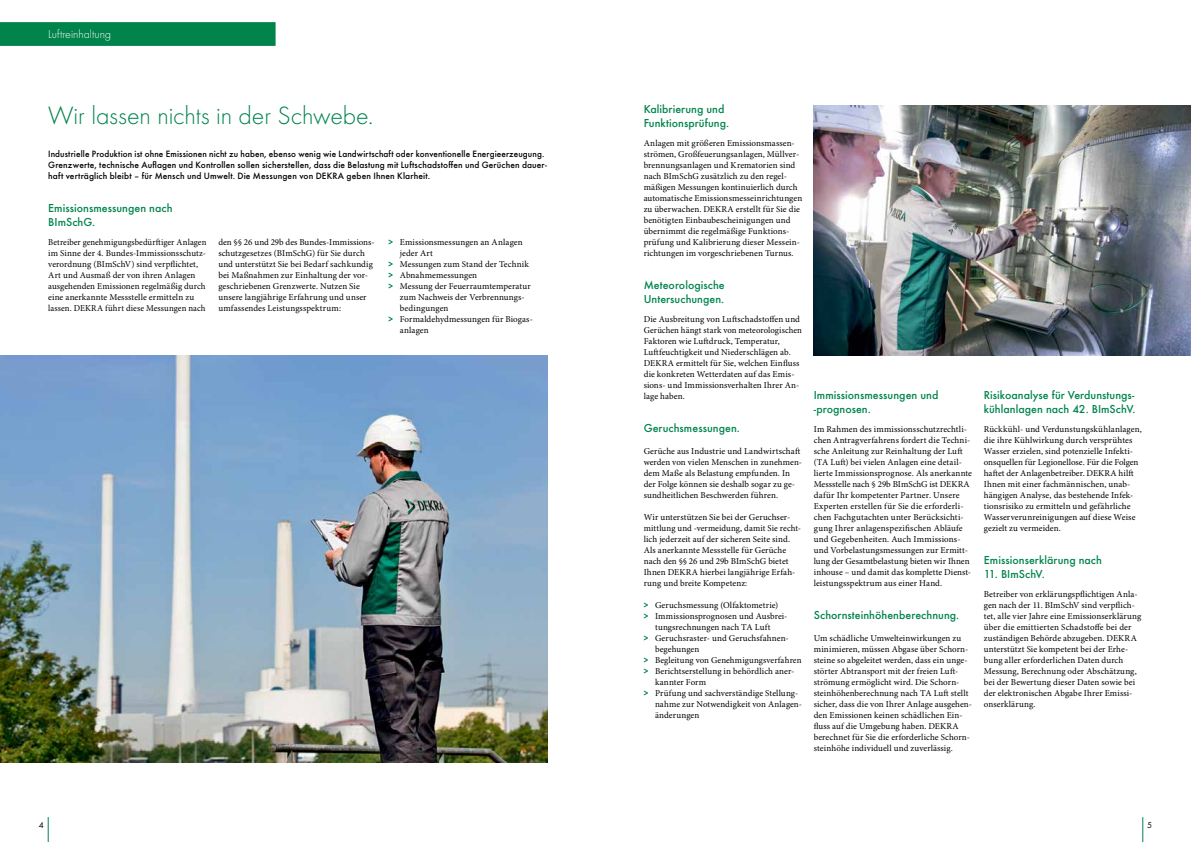
<style>
.page{position:relative;width:1191px;height:842px;background:#fff}
.page>*{position:absolute;margin:0;border:0;box-sizing:border-box;transform-origin:0 0}
.t1{font:300 26px "Futura";letter-spacing:-.01em;color:#00844c}
.t2{font:500 12px/14px "Futura";letter-spacing:.005em;color:#00844c}
.t3{font:300 12px "Futura";color:#fff}
.t4{font:500 9.5px/11px "Futura";letter-spacing:.015em;color:#000}
.t5{font:9px/11px "Minion Pro";letter-spacing:.01em;color:#000}
.t6{font:9px/11px "Minion Pro";letter-spacing:.01em;color:#000;scale:.96 1}
.t7{font:9px "Futura Boo";color:#000}
.s1{font-family:"Futura Dem";color:#00844c}
</style>
<div class="page">
<svg style="left:0;top:22px;width:275px;height:24px;background:#02844d"></svg>
<svg style="left:48px;top:817px;width:1px;height:25px"></svg>
<svg style="left:1142px;top:817px;width:1px;height:25px"></svg>
<img style="left:0;top:355px;width:547px;height:407px">
<img style="left:814px;top:106px;width:377px;height:249px">
<h2 class="t3" style="left:48px;top:27px;width:64px">Luftreinhaltung</h2>
<h1 class="t1" style="left:48px;top:99px;width:327px">Wir lassen nichts in der Schwebe.</h1>
<p class="t4" style="left:48px;top:148px;width:500px">Industrielle Produktion ist ohne Emissionen nicht zu haben, ebenso wenig wie Landwirtschaft oder konventionelle Energieerzeugung.<br>Grenzwerte, technische Auflagen und Kontrollen sollen sicherstellen, dass die Belastung mit Luftschadstoffen und Gerüchen dauer&shy;haft verträglich bleibt – für Mensch und Umwelt. Die Messungen von DEKRA geben Ihnen Klarheit.</p>
<h2 class="t2" style="left:48px;top:200px;width:126px">Emissionsmessungen nach<br>BImSchG.</h2>
<p class="t6" style="left:48px;top:237px;width:166px">Betreiber genehmigungsbedürftiger Anlagen im Sinne der 4. Bundes-Immissionsschutz&shy;verordnung (BImSchV) sind verpflichtet, Art und Ausmaß der von ihren Anlagen ausgehenden Emissionen regelmäßig durch eine anerkannte Messstelle ermitteln zu lassen. DEKRA führt diese Messungen nach</p>
<p class="t5" style="left:218px;top:237px;width:158px">den §§ 26 und 29b des Bundes-Immissions&shy;schutzgesetzes (BImSchG) für Sie durch und unterstützt Sie bei Bedarf sachkundig bei Maßnahmen zur Einhaltung der vor&shy;geschriebenen Grenzwerte. Nutzen Sie unsere langjährige Erfahrung und unser umfassendes Leistungsspektrum:</p>
<p class="t5" style="left:388px;top:237px;width:136px"><span class="s1">&gt;</span> Emissionsmessungen an Anlagen</p>
<p class="t5" style="left:400px;top:248px;width:35px">jeder Art</p>
<p class="t5" style="left:388px;top:259px;width:142px"><span class="s1">&gt;</span> Messungen zum Stand der Technik</p>
<p class="t5" style="left:388px;top:270px;width:90px"><span class="s1">&gt;</span> Abnahmemessungen</p>
<p class="t5" style="left:388px;top:281px;width:144px"><span class="s1">&gt;</span> Messung der Feuerraumtemperatur</p>
<p class="t5" style="left:400px;top:292px;width:126px">zum Nachweis der Verbrennungs-</p>
<p class="t5" style="left:400px;top:303px;width:50px">bedingungen</p>
<p class="t5" style="left:388px;top:314px;width:146px"><span class="s1">&gt;</span> Formaldehydmessungen für Biogas-</p>
<p class="t5" style="left:400px;top:325px;width:30px">anlagen</p>
<h2 class="t2" style="left:643px;top:101px;width:87px">Kalibrierung und<br>Funktionsprüfung.</h2>
<p class="t5" style="left:643px;top:138px;width:160px">Anlagen mit größeren Emissionsmassen&shy;strömen, Großfeuerungsanlagen, Müllver&shy;brennungsanlagen und Krematorien sind nach BImSchG zusätzlich zu den regel&shy;mäßigen Messungen kontinuierlich durch automatische Emissionsmesseinrichtungen zu überwachen. DEKRA erstellt für Sie die benötigten Einbaubescheinigungen und übernimmt die regelmäßige Funktions&shy;prüfung und Kalibrierung dieser Messein&shy;richtungen im vorgeschriebenen Turnus.</p>
<h2 class="t2" style="left:643px;top:277px;width:83px">Meteorologische<br>Untersuchungen.</h2>
<p class="t5" style="left:643px;top:314px;width:160px">Die Ausbreitung von Luftschadstoffen und Gerüchen hängt stark von meteorologischen Faktoren wie Luftdruck, Temperatur, Luftfeuchtigkeit und Niederschlägen ab.<br>DEKRA ermittelt für Sie, welchen Einfluss die konkreten Wetterdaten auf das Emis&shy;sions- und Immissionsverhalten Ihrer An&shy;lage haben.</p>
<h2 class="t2" style="left:643px;top:420px;width:98px">Geruchsmessungen.</h2>
<p class="t5" style="left:643px;top:446px;width:160px">Gerüche aus Industrie und Landwirtschaft werden von vielen Menschen in zunehmen&shy;dem Maße als Belastung empfunden. In der Folge können sie deshalb sogar zu ge&shy;sundheitlichen Beschwerden führen.</p>
<p class="t5" style="left:643px;top:512px;width:159px">Wir unterstützen Sie bei der Geruchser&shy;mittlung und -vermeidung, damit Sie recht&shy;lich jederzeit auf der sicheren Seite sind.<br>Als anerkannte Messstelle für Gerüche nach den §§ 26 und 29b BImSchG bietet Ihnen DEKRA hierbei langjährige Erfah&shy;rung und breite Kompetenz:</p>
<p class="t5" style="left:643px;top:600px;width:136px"><span class="s1">&gt;</span> Geruchsmessung (Olfaktometrie)</p>
<p class="t5" style="left:643px;top:611px;width:145px"><span class="s1">&gt;</span> Immissionsprognosen und Ausbrei-</p>
<p class="t5" style="left:655px;top:622px;width:117px">tungsrechnungen nach TA Luft</p>
<p class="t5" style="left:643px;top:633px;width:147px"><span class="s1">&gt;</span> Geruchsraster- und Geruchsfahnen-</p>
<p class="t5" style="left:655px;top:644px;width:46px">begehungen</p>
<p class="t5" style="left:643px;top:655px;width:159px"><span class="s1">&gt;</span> Begleitung von Genehmigungsverfahren</p>
<p class="t5" style="left:643px;top:666px;width:152px"><span class="s1">&gt;</span> Berichtserstellung in behördlich aner-</p>
<p class="t5" style="left:655px;top:677px;width:53px">kannter Form</p>
<p class="t5" style="left:643px;top:688px;width:156px"><span class="s1">&gt;</span> Prüfung und sachverständige Stellung-</p>
<p class="t5" style="left:655px;top:699px;width:148px">nahme zur Notwendigkeit von Anlagen-</p>
<p class="t5" style="left:655px;top:710px;width:46px">änderungen</p>
<h2 class="t2" style="left:813px;top:387px;width:126px">Immissionsmessungen und -prognosen.</h2>
<p class="t5" style="left:813px;top:424px;width:160px">Im Rahmen des immissionsschutzrechtli&shy;chen Antragverfahrens fordert die Techni&shy;sche Anleitung zur Reinhaltung der Luft (TA Luft) bei vielen Anlagen eine detail&shy;lierte Immissionsprognose. Als anerkannte Messstelle nach § 29b BImSchG ist DEKRA dafür Ihr kompetenter Partner. Unsere Experten erstellen für Sie die erforderli&shy;chen Fachgutachten unter Berücksichti&shy;gung Ihrer anlagenspezifischen Abläufe und Gegebenheiten. Auch Immissions&shy;und Vorbelastungsmessungen zur Ermitt&shy;lung der Gesamtbelastung bieten wir Ihnen inhouse – und damit das komplette Dienst&shy;leistungsspektrum aus einer Hand.</p>
<h2 class="t2" style="left:813px;top:607px;width:147px">Schornsteinhöhenberechnung.</h2>
<p class="t5" style="left:813px;top:633px;width:160px">Um schädliche Umwelteinwirkungen zu minimieren, müssen Abgase über Schorn&shy;steine so abgeleitet werden, dass ein unge&shy;störter Abtransport mit der freien Luft&shy;strömung ermöglicht wird. Die Schorn&shy;steinhöhenberechnung nach TA Luft stellt sicher, dass die von Ihrer Anlage ausgehen&shy;den Emissionen keinen schädlichen Ein&shy;fluss auf die Umgebung haben. DEKRA berechnet für Sie die erforderliche Schorn&shy;steinhöhe individuell und zuverlässig.</p>
<h2 class="t2" style="left:983px;top:387px;width:153px">Risikoanalyse für Verdunstungs&shy;kühlanlagen nach 42. BImSchV.</h2>
<p class="t5" style="left:983px;top:424px;width:159px">Rückkühl- und Verdunstungskühlanlagen, die ihre Kühlwirkung durch versprühtes Wasser erzielen, sind potenzielle Infekti&shy;onsquellen für Legionellose. Für die Folgen haftet der Anlagenbetreiber. DEKRA hilft Ihnen mit einer fachmännischen, unab&shy;hängigen Analyse, das bestehende Infek&shy;tionsrisiko zu ermitteln und gefährliche Wasserverunreinigungen auf diese Weise gezielt zu vermeiden.</p>
<h2 class="t2" style="left:983px;top:552px;width:120px">Emissionserklärung nach</h2>
<h2 class="t2" style="left:983px;top:566px;width:63px">11. BImSchV.</h2>
<p class="t5" style="left:983px;top:589px;width:159px">Betreiber von erklärungspflichtigen Anla&shy;gen nach der 11. BImSchV sind verpflich&shy;tet, alle vier Jahre eine Emissionserklärung über die emittierten Schadstoffe bei der zuständigen Behörde abzugeben. DEKRA unterstützt Sie kompetent bei der Erhe&shy;bung aller erforderlichen Daten durch Messung, Berechnung oder Abschätzung, bei der Bewertung dieser Daten sowie bei der elektronischen Abgabe Ihrer Emissi&shy;onserklärung.</p>
<p class="t7" style="left:39px;top:819px;width:6px">4</p>
<p class="t7" style="left:1147px;top:819px;width:6px">5</p>
</div>
